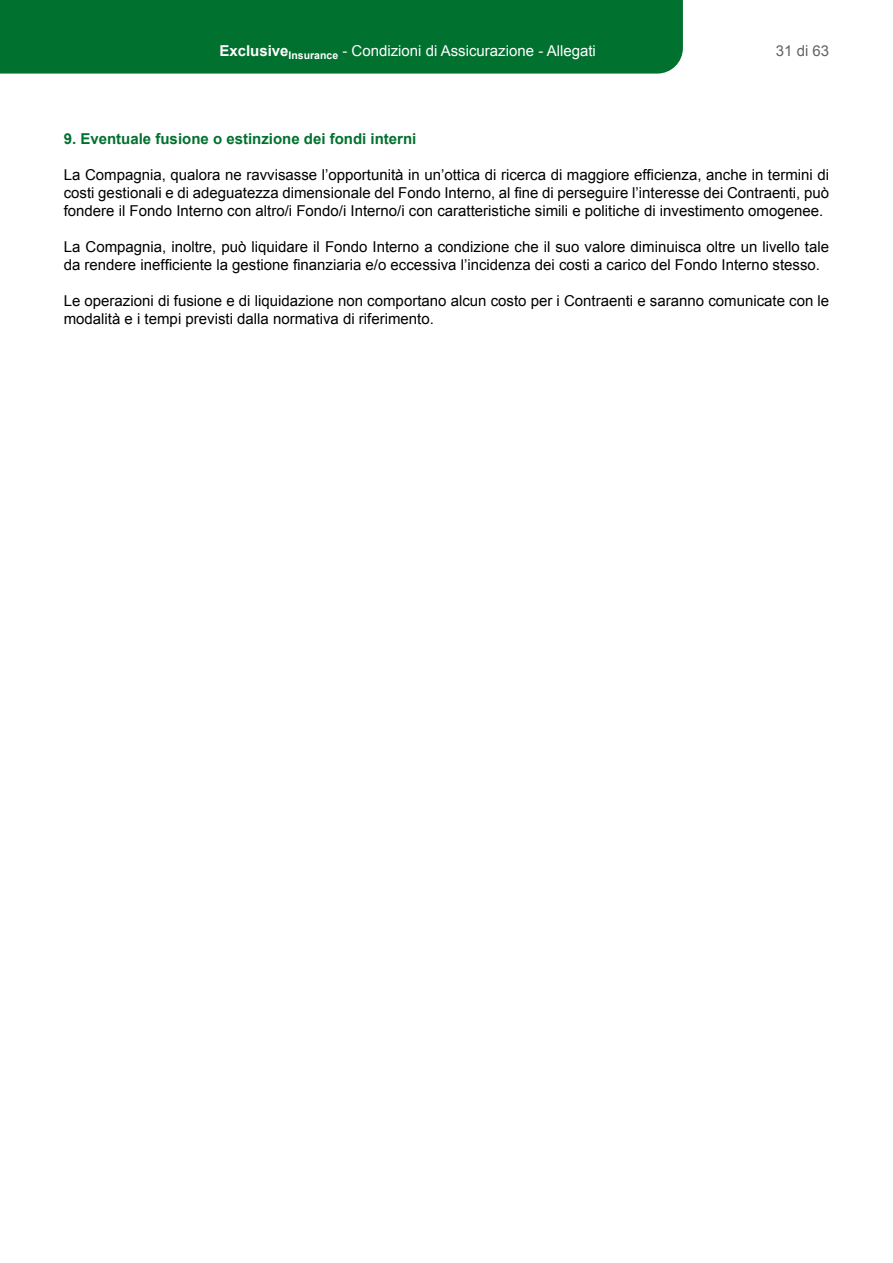
<style>
.page{position:relative;width:893px;height:1263px;background:#fff}
.page>*{position:absolute;margin:0;border:0;box-sizing:border-box;transform-origin:0 0}
.t1{font:15px/18px "Arial";color:#000}
.t2{font:15px "Arial";color:#fff}
.t3{font:700 15px "Arial";color:#00712f}
.t4{font:15px "Arial";color:#646363}
.s1{font-weight:700}
</style>
<div class="page">
<div style="left:0;top:0;width:683px;height:74px;background:#00712f"></div>
<p class="t2" style="left:219px;top:41px;width:378px"><span class="s1">Exclusive</span><sub>Insurance</sub> - Condizioni di Assicurazione - Allegati</p>
<p class="t4" style="left:776px;top:41px;width:55px">31 di 63</p>
<p class="t3" style="left:64px;top:129px;width:354px">9. Eventuale fusione o estinzione dei fondi interni</p>
<p class="t1" style="left:64px;top:166px;width:767px;text-align:justify">La Compagnia, qualora ne ravvisasse l’opportunità in un’ottica di ricerca di maggiore efficienza, anche in termini di costi gestionali e di adeguatezza dimensionale del Fondo Interno, al fine di perseguire l’interesse dei Contraenti, può fondere il Fondo Interno con altro/i Fondo/i Interno/i con caratteristiche simili e politiche di investimento omogenee.</p>
<p class="t1" style="left:64px;top:238px;width:767px">La Compagnia, inoltre, può liquidare il Fondo Interno a condizione che il suo valore diminuisca oltre un livello tale da rendere inefficiente la gestione finanziaria e/o eccessiva l’incidenza dei costi a carico del Fondo Interno stesso.</p>
<p class="t1" style="left:64px;top:292px;width:767px">Le operazioni di fusione e di liquidazione non comportano alcun costo per i Contraenti e saranno comunicate con le modalità e i tempi previsti dalla normativa di riferimento.</p>
</div>
